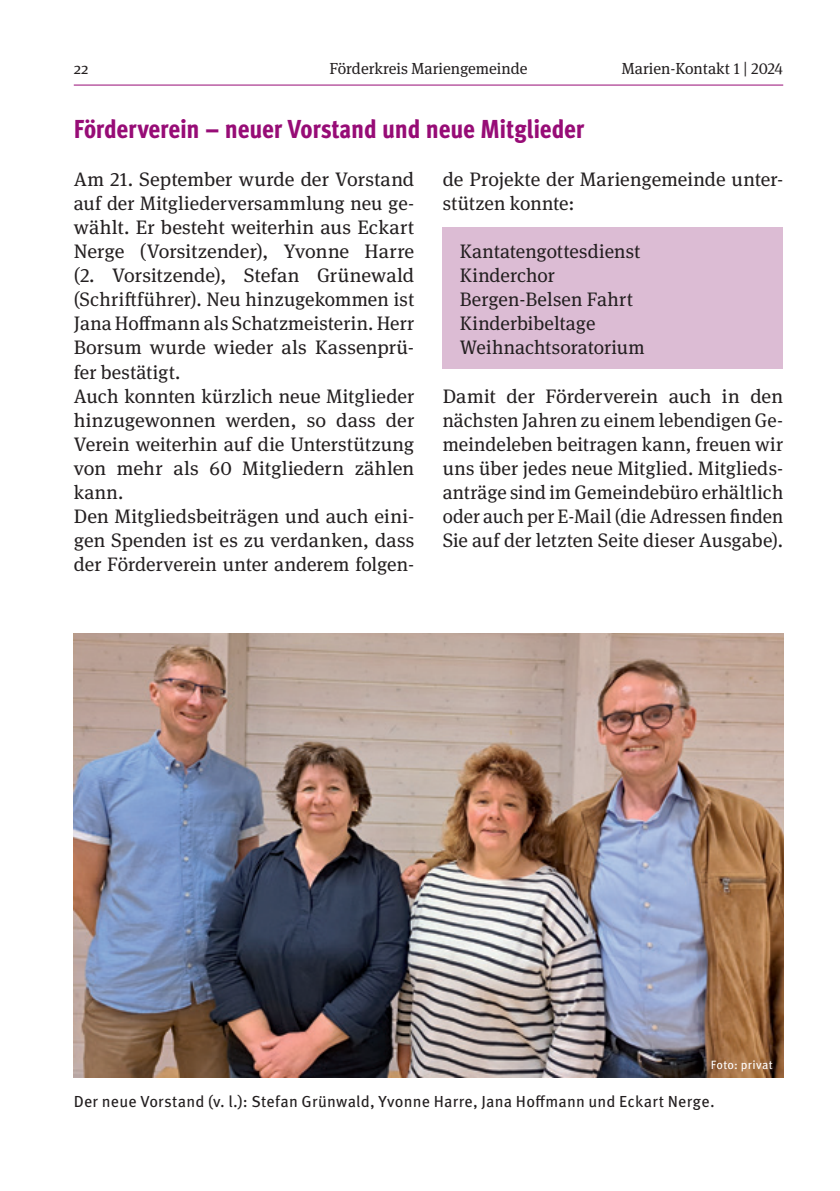
<style>
.page{position:relative;width:840px;height:1191px;background:#fff}
.page>*{position:absolute;margin:0;border:0;box-sizing:border-box;transform-origin:0 0}
.t1{font:800 condensed 26px "Meta Pro";letter-spacing:-.01em;color:#970c76}
.t2{font:19.6px/24px "Meta Serif Pro";letter-spacing:.005em;color:#231f20}
.t3{font:16px "Meta Pro";letter-spacing:.01em;color:#231f20}
.t4{font:16px "Meta Serif Pro";color:#231f20}
.t5{font:12px "Meta Pro";letter-spacing:.025em;color:#fff}
</style>
<div class="page">
<hr style="left:74px;top:85px;width:708px;height:1px;background:#970c76">
<div style="left:442px;top:227px;width:340px;height:142px;background:#dcbcd4"></div>
<img style="left:74px;top:634px;width:708px;height:443px">
<p class="t4" style="left:74px;top:57px;width:16px">22</p>
<p class="t4" style="left:329px;top:57px;width:199px">Förderkreis Mariengemeinde</p>
<p class="t4" style="left:621px;top:57px;width:163px">Marien-Kontakt 1 | 2024</p>
<h1 class="t1" style="left:74px;top:108px;width:511px">Förderverein – neuer Vorstand und neue Mitglieder</h1>
<p class="t2" style="left:74px;top:166px;width:342px">Am 21. September wurde der Vorstand auf der Mitgliederversammlung neu ge&shy;wählt. Er besteht weiterhin aus Eckart Nerge (Vorsitzender), Yvonne Harre (2. Vorsitzende), Stefan Grünewald (Schriftführer). Neu hinzugekommen ist Jana Hoffmann als Schatzmeisterin. Herr Borsum wurde wieder als Kassenprü&shy;fer bestätigt.<br>Auch konnten kürzlich neue Mitglieder hinzugewonnen werden, so dass der Verein weiterhin auf die Unterstützung von mehr als 60 Mitgliedern zählen kann.<br>Den Mitgliedsbeiträgen und auch eini&shy;gen Spenden ist es zu verdanken, dass der Förderverein unter anderem folgen-</p>
<p class="t2" style="left:442px;top:166px;width:342px">de Projekte der Mariengemeinde unter&shy;stützen konnte:</p>
<p class="t2" style="left:459px;top:238px;width:186px">Kantatengottesdienst<br>Kinderchor<br>Bergen-Belsen Fahrt<br>Kinderbibeltage<br>Weihnachtsoratorium</p>
<p class="t2" style="left:442px;top:383px;width:342px;text-align:justify">Damit der Förderverein auch in den nächsten Jahren zu einem lebendigen Ge&shy;meindeleben beitragen kann, freuen wir uns über jedes neue Mitglied. Mitglieds&shy;anträge sind im Gemeindebüro erhältlich oder auch per E-Mail (die Adressen finden Sie auf der letzten Seite dieser Ausgabe).</p>
<p class="t5" style="left:710px;top:1055px;width:63px">Foto: privat</p>
<p class="t3" style="left:74px;top:1089px;width:642px">Der neue Vorstand (v. l.): Stefan Grünwald, Yvonne Harre, Jana Hoffmann und Eckart Nerge.</p>
</div>
